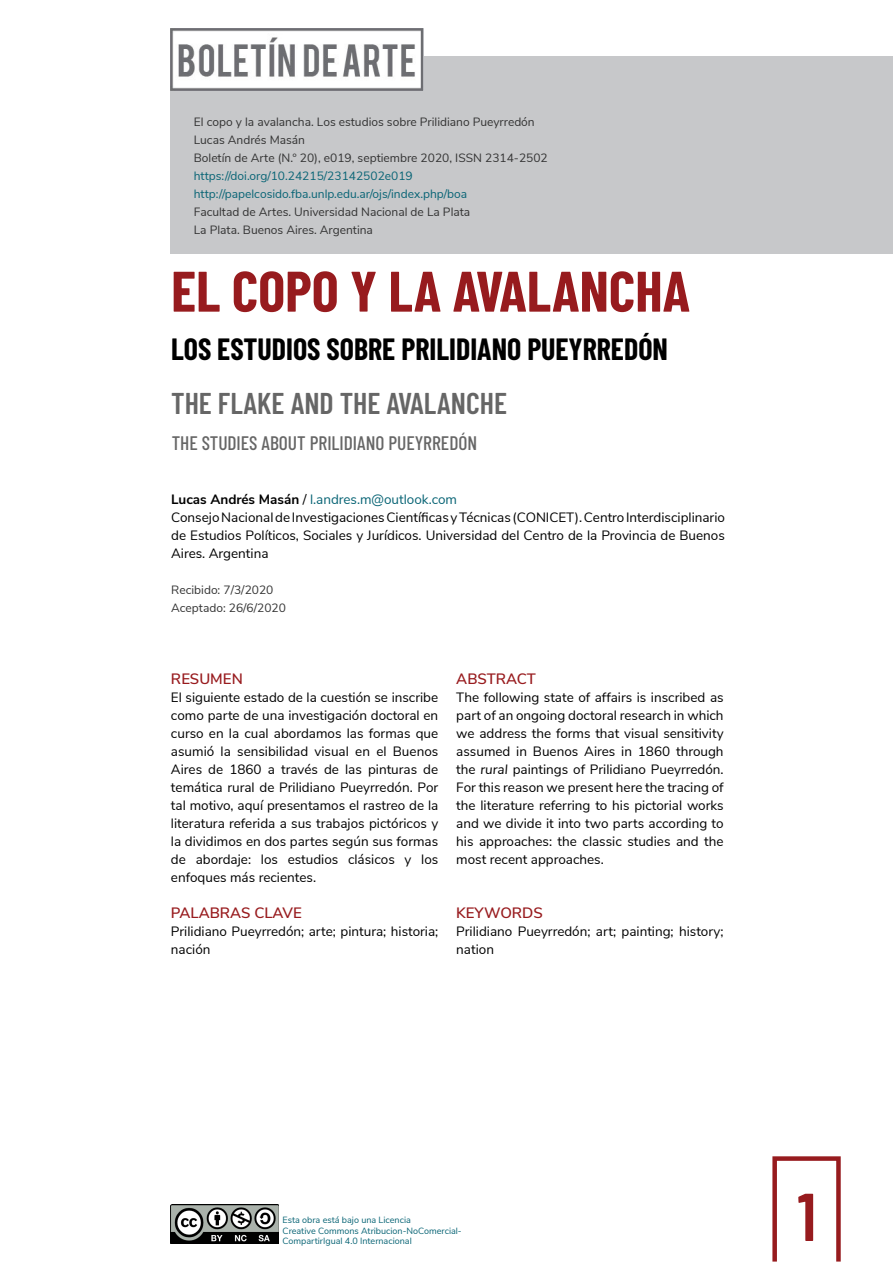
<style>
.page{position:relative;width:893px;height:1263px;background:#fff}
.page>*{position:absolute;margin:0;border:0;box-sizing:border-box;transform-origin:0 0}
.t1{font:600 67.5px "Barlow Condensed";color:#971b1e}
.t2{font:700 57px "Barlow Condensed";color:#971b1e}
.t3{font:700 30px "Barlow Condensed";color:#000}
.t4{font:600 30px "Barlow Condensed";color:#666}
.t5{font:500 19.5px "Barlow Condensed";color:#666}
.t6{font:600 15px "Nunito Sans";color:#981b1e}
.t7{font:13.5px/18px "Nunito Sans";color:#000}
.t8{font:12px/18px "Nunito Sans";color:#333}
.t9{font:12px/18px "Nunito Sans";color:#086475}
.t10{font:9px/10.8px "Nunito Sans";color:#086475}
.s1{font-weight:700}
.s2{color:#086475}
.s3{font-style:italic}
</style>
<div class="page">
<div style="left:772px;top:1156px;width:69px;height:107px;border:4px solid #971b1e"></div>
<div style="left:170px;top:56px;width:723px;height:198px;background:#c7c8ca"></div>
<img style="left:171px;top:1205px;width:108px;height:38px">
<img style="left:170px;top:29px;width:253px;height:61px">
<p class="t8" style="left:194px;top:112px;width:355px">El copo y la avalancha. Los estudios sobre Prilidiano Pueyrredón<br>Lucas Andrés Masán<br>Boletín de Arte (N.° 20), e019, septiembre 2020, ISSN 2314-2502</p>
<p class="t9" style="left:194px;top:166px;width:275px">https://doi.org/10.24215/23142502e019 http://papelcosido.fba.unlp.edu.ar/ojs/index.php/boa</p>
<p class="t8" style="left:194px;top:202px;width:278px">Facultad de Artes. Universidad Nacional de La Plata<br>La Plata. Buenos Aires. Argentina</p>
<h2 class="t2" style="left:171px;top:251px;width:520px">EL COPO Y LA AVALANCHA</h2>
<h3 class="t3" style="left:171px;top:328px;width:498px">LOS ESTUDIOS SOBRE PRILIDIANO PUEYRREDÓN</h3>
<h3 class="t4" style="left:171px;top:382px;width:337px">THE FLAKE AND THE AVALANCHE</h3>
<h3 class="t5" style="left:172px;top:429px;width:307px">THE STUDIES ABOUT PRILIDIANO PUEYRREDÓN</h3>
<p class="t7" style="left:171px;top:489px;width:555px"><span class="s1">Lucas Andrés Masán</span> / <span class="s2">l.andres.m@outlook.com<br></span>Consejo Nacional de Investigaciones Científicas y Técnicas (CONICET). Centro Interdisciplinario de Estudios Políticos, Sociales y Jurídicos. Universidad del Centro de la Provincia de Buenos Aires. Argentina</p>
<p class="t8" style="left:171px;top:580px;width:116px">Recibido: 7/3/2020<br>Aceptado: 26/6/2020</p>
<p class="t6" style="left:171px;top:668px;width:73px">RESUMEN</p>
<p class="t7" style="left:171px;top:687px;width:269px;text-align:justify">El siguiente estado de la cuestión se inscribe como parte de una investigación doctoral en curso en la cual abordamos las formas que asumió la sensibilidad visual en el Buenos Aires de 1860 a través de las pinturas de temática rural de Prilidiano Pueyrredón. Por tal motivo, aquí presentamos el rastreo de la literatura referida a sus trabajos pictóricos y la dividimos en dos partes según sus formas de abordaje: los estudios clásicos y los enfoques más recientes.</p>
<p class="t6" style="left:171px;top:902px;width:132px">PALABRAS CLAVE</p>
<p class="t7" style="left:171px;top:921px;width:269px">Prilidiano Pueyrredón; arte; pintura; historia; nación</p>
<p class="t6" style="left:456px;top:668px;width:81px">ABSTRACT</p>
<p class="t7" style="left:456px;top:687px;width:269px;text-align:justify">The following state of affairs is inscribed as part of an ongoing doctoral research in which we address the forms that visual sensitivity assumed in Buenos Aires in 1860 through the <span class="s3">rural</span> paintings of Prilidiano Pueyrredón.<br>For this reason we present here the tracing of the literature referring to his pictorial works and we divide it into two parts according to his approaches: the classic studies and the most recent approaches.</p>
<p class="t6" style="left:456px;top:902px;width:88px">KEYWORDS</p>
<p class="t7" style="left:456px;top:921px;width:269px">Prilidiano Pueyrredón; art; painting; history; nation</p>
<p class="t10" style="left:283px;top:1214px;width:181px">Esta obra está bajo una Licencia<br>Creative Commons Atribucion-NoComercial-<br>CompartirIgual 4.0 Internacional</p>
<h1 class="t1" style="left:798px;top:1168px;width:20px">1</h1>
</div>
